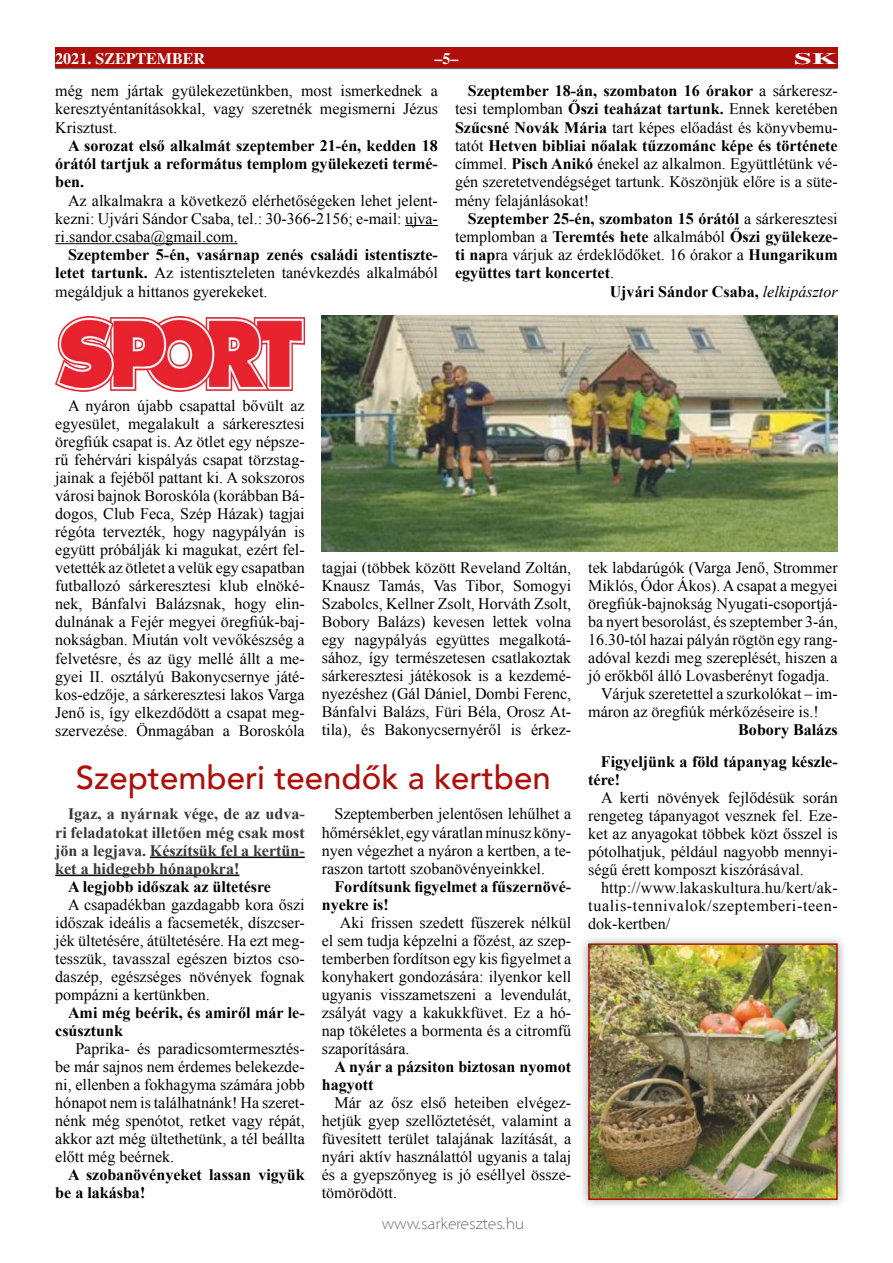
<style>
.page{position:relative;width:893px;height:1263px;background:#fff}
.page>*{position:absolute;margin:0;border:0;box-sizing:border-box;transform-origin:0 0}
.t1{font:500 33px "Avenir";color:#ae0f0a}
.t2{font:16.05px/18px "Times New Roman";color:#000;text-align:justify}
.t3{font:700 16.05px/18px "Times New Roman";color:#000}
.t4{font:700 16.05px/18px "Times New Roman";color:#383838;text-align:justify}
.t5{font:300 16.05px "Santana";color:#706f6f}
.t6{font:700 16.05px "STIX General";color:#fff}
.t7{font:700 16.05px "STIX General";color:#fff;scale:2 1}
.s1{font-weight:700}
.s2{font-weight:400}
.s3{font-weight:400;font-style:italic}
</style>
<div class="page">
<hr style="left:55px;top:68px;width:783px;height:1px;background:#706f6f">
<div style="left:55px;top:48px;width:783px;height:20px;background:#ae0f0a"></div>
<hr style="left:405px;top:225px;width:33px;height:1px;background:#000">
<hr style="left:55px;top:243px;width:183px;height:1px;background:#000">
<img style="left:55px;top:316px;width:250px;height:75px">
<img style="left:322px;top:315px;width:516px;height:236px">
<hr style="left:150px;top:856px;width:155px;height:2px;background:#000">
<hr style="left:55px;top:874px;width:184px;height:2px;background:#000">
<div style="left:578px;top:934px;width:269px;height:275px;background:#706f6f;opacity:.66"></div>
<img style="left:590px;top:945px;width:246px;height:253px">
<div style="left:588px;top:943px;width:250px;height:257px;border:1px solid #ae0f0a"></div>
<p class="t6" style="left:55px;top:47px;width:151px">2021. SZEPTEMBER</p>
<p class="t6" style="left:434px;top:47px;width:26px">–5–</p>
<p class="t7" style="left:794px;top:47px;width:23px">SK</p>
<p class="t2" style="left:55px;top:81px;width:384px">még nem jártak gyülekezetünkben, most ismerkednek a keresztyéntanításokkal, vagy szeretnék megismerni Jézus Krisztust.</p>
<p class="t3" style="left:55px;top:136px;width:384px;text-align:justify;text-indent:13px">A sorozat első alkalmát szeptember 21-én, kedden 18 órától tartjuk a református templom gyülekezeti termé&shy;ben.</p>
<p class="t2" style="left:55px;top:191px;width:384px;text-indent:13px">Az alkalmakra a következő elérhetőségeken lehet jelent&shy;kezni: Ujvári Sándor Csaba, tel.: 30-366-2156; e-mail: ujva&shy;ri.sandor.csaba@gmail.com.</p>
<p class="t2" style="left:55px;top:245px;width:384px;text-indent:13px"><span class="s1">Szeptember 5-én, vasárnap zenés családi istentiszte&shy;letet tartunk.</span> Az istentiszteleten tanévkezdés alkalmából megáldjuk a hittanos gyerekeket.</p>
<p class="t2" style="left:455px;top:81px;width:384px;text-indent:13px"><span class="s1">Szeptember 18-án, szombaton 16 órakor</span> a sárkeresz&shy;tesi templomban <span class="s1">Őszi teaházat tartunk.</span> Ennek keretében <span class="s1">Szűcsné Novák Mária</span> tart képes előadást és könyvbemu&shy;tatót <span class="s1">Hetven bibliai nőalak tűzzománc képe és története </span>címmel. <span class="s1">Pisch Anikó</span> énekel az alkalmon. Együttlétünk vé&shy;gén szeretetvendégséget tartunk. Köszönjük előre is a süte&shy;mény felajánlásokat!</p>
<p class="t3" style="left:468px;top:209px;width:371px">Szeptember 25-én, szombaton 15 órától <span class="s2">a sárkeresztesi</span></p>
<p class="t3" style="left:455px;top:227px;width:384px"><span class="s2">templomban a</span> Teremtés hete <span class="s2">alkalmából</span> Őszi gyülekeze-</p>
<p class="t2" style="left:455px;top:246px;width:384px"><span class="s1">ti nap</span>ra várjuk az érdeklődőket. 16 órakor a <span class="s1">Hungarikum</span></p>
<p class="t3" style="left:455px;top:264px;width:161px">együttes tart koncertet<span class="s2">.</span></p>
<p class="t3" style="left:610px;top:282px;width:229px">Ujvári Sándor Csaba, <span class="s3">lelkipásztor</span></p>
<p class="t2" style="left:55px;top:396px;width:251px;text-indent:13px">A nyáron újabb csapattal bővült az egyesület, megalakult a sárkeresztesi öregfiúk csapat is. Az ötlet egy népsze&shy;rű fehérvári kispályás csapat törzstag&shy;jainak a fejéből pattant ki. A sokszoros városi bajnok Boroskóla (korábban Bá&shy;dogos, Club Feca, Szép Házak) tagjai régóta tervezték, hogy nagypályán is együtt próbálják ki magukat, ezért fel&shy;vetették az ötletet a velük egy csapatban futballozó sárkeresztesi klub elnöké&shy;nek, Bánfalvi Balázsnak, hogy elin&shy;dulnának a Fejér megyei öregfiúk-baj&shy;nokságban. Miután volt vevőkészség a felvetésre, és az ügy mellé állt a me&shy;gyei II. osztályú Bakonycsernye játé&shy;kos-edzője, a sárkeresztesi lakos Varga Jenő is, így elkezdődött a csapat meg&shy;szervezése. Önmagában a Boroskóla</p>
<p class="t2" style="left:322px;top:558px;width:251px">tagjai (többek között Reveland Zoltán, Knausz Tamás, Vas Tibor, Somogyi Szabolcs, Kellner Zsolt, Horváth Zsolt, Bobory Balázs) kevesen lettek volna egy nagypályás együttes megalkotá&shy;sához, így természetesen csatlakoztak sárkeresztesi játékosok is a kezdemé&shy;nyezéshez (Gál Dániel, Dombi Ferenc, Bánfalvi Balázs, Füri Béla, Orosz At&shy;tila), és Bakonycsernyéről is érkez-</p>
<p class="t2" style="left:588px;top:558px;width:251px">tek labdarúgók (Varga Jenő, Strommer</p>
<p class="t2" style="left:588px;top:576px;width:251px">Miklós, Ódor Ákos). A csapat a megyei</p>
<p class="t2" style="left:588px;top:594px;width:251px">öregfiúk-bajnokság Nyugati-csoportjá-</p>
<p class="t2" style="left:588px;top:612px;width:251px">ba nyert besorolást, és szeptember 3-án,</p>
<p class="t2" style="left:588px;top:631px;width:251px">16.30-tól hazai pályán rögtön egy rang-</p>
<p class="t2" style="left:588px;top:649px;width:251px">adóval kezdi meg szereplését, hiszen a</p>
<p class="t2" style="left:588px;top:667px;width:243px">jó erőkből álló Lovasberényt fogadja.</p>
<p class="t2" style="left:601px;top:685px;width:238px">Várjuk szeretettel a szurkolókat – im-</p>
<p class="t2" style="left:588px;top:703px;width:232px">máron az öregfiúk mérkőzéseire is.!</p>
<p class="t3" style="left:738px;top:721px;width:101px">Bobory Balázs</p>
<h1 class="t1" style="left:76px;top:749px;width:477px">Szeptemberi teendők a kertben</h1>
<p class="t4" style="left:55px;top:805px;width:251px;text-indent:13px">Igaz, a nyárnak vége, de az udva&shy;ri feladatokat illetően még csak most jön a legjava. Készítsük fel a kertün&shy;ket a hidegebb hónapokra!</p>
<p class="t3" style="left:68px;top:877px;width:204px">A legjobb időszak az ültetésre</p>
<p class="t2" style="left:55px;top:895px;width:251px;text-indent:13px">A csapadékban gazdagabb kora őszi időszak ideális a facsemeték, díszcser&shy;jék ültetésére, átültetésére. Ha ezt meg&shy;tesszük, tavasszal egészen biztos cso&shy;daszép, egészséges növények fognak pompázni a kertünkben.</p>
<p class="t3" style="left:55px;top:1003px;width:251px;text-indent:13px">Ami még beérik, és amiről már le&shy;csúsztunk</p>
<p class="t2" style="left:55px;top:1039px;width:251px;text-indent:20px">Paprika- és paradicsomtermesztés&shy;be már sajnos nem érdemes belekezde&shy;ni, ellenben a fokhagyma számára jobb hónapot nem is találhatnánk! Ha szeret&shy;nénk még spenótot, retket vagy répát, akkor azt még ültethetünk, a tél beállta előtt még beérnek.</p>
<p class="t3" style="left:55px;top:1165px;width:251px;text-indent:13px">A szobanövényeket lassan vigyük be a lakásba!</p>
<p class="t2" style="left:322px;top:805px;width:251px;text-indent:13px">Szeptemberben jelentősen lehűlhet a hőmérséklet, egy váratlan mínusz kön - nyen végezhet a nyáron a kertben, a te&shy;raszon tartott szobanövényeinkkel.</p>
<p class="t3" style="left:322px;top:877px;width:251px;text-indent:13px">Fordítsunk figyelmet a fűszernövé&shy;nyekre is!</p>
<p class="t2" style="left:322px;top:913px;width:251px;text-indent:18px">Aki frissen szedett fűszerek nélkül el sem tudja képzelni a főzést, az szep&shy;temberben fordítson egy kis figyelmet a konyhakert gondozására: ilyenkor kell ugyanis visszametszeni a levendulát, zsályát vagy a kakukkfüvet. Ez a hó&shy;nap tökéletes a bormenta és a citromfű szaporítására.</p>
<p class="t3" style="left:322px;top:1057px;width:251px;text-indent:13px">A nyár a pázsiton biztosan nyomot hagyott</p>
<p class="t2" style="left:322px;top:1093px;width:251px;text-indent:13px">Már az ősz első heteiben elvégez&shy;hetjük gyep szellőztetését, valamint a füvesített terület talajának lazítását, a nyári aktív használattól ugyanis a talaj és a gyepszőnyeg is jó eséllyel össze&shy;tömörödött.</p>
<p class="t5" style="left:382px;top:1215px;width:144px">www.sarkeresztes.hu</p>
<p class="t3" style="left:588px;top:752px;width:251px;text-indent:13px">Figyeljünk a föld tápanyag készle&shy;tére!</p>
<p class="t2" style="left:588px;top:788px;width:251px;text-indent:13px">A kerti növények fejlődésük során rengeteg tápanyagot vesznek fel. Eze&shy;ket az anyagokat többek közt ősszel is pótolhatjuk, például nagyobb mennyi&shy;ségű érett komposzt kiszórásával.</p>
<p class="t2" style="left:588px;top:878px;width:251px;text-indent:13px">http://www.lakaskultura.hu/kert/ak&shy;tualis-tennivalok/szeptemberi-teen&shy;dok-kertben/</p>
</div>
